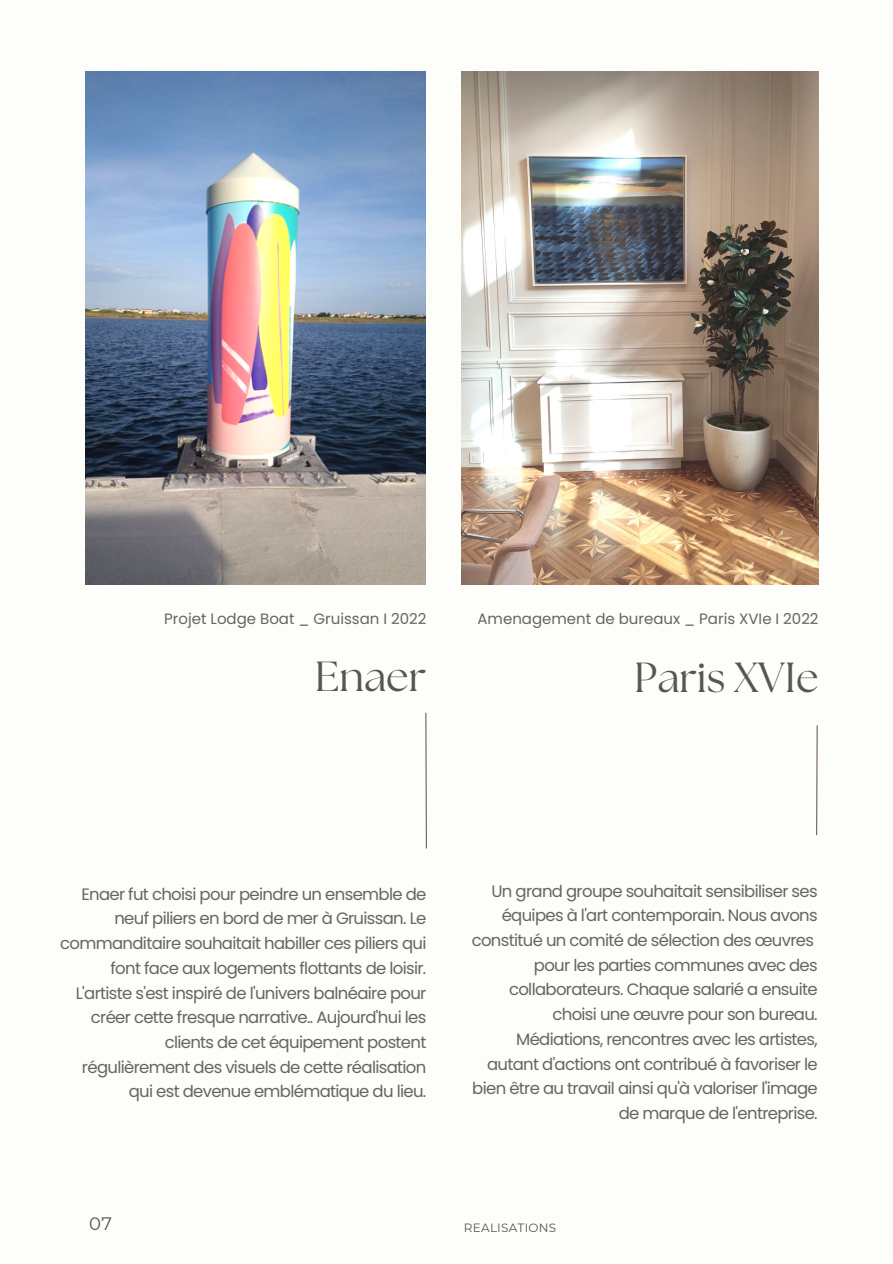
<style>
.page{position:relative;width:893px;height:1264px;background:#fff}
.page>*{position:absolute;margin:0;border:0;box-sizing:border-box;transform-origin:0 0}
.t1{font:42px "The Seasons";color:#575555}
.t2{font:18px "Montserrat";color:#575555}
.t3{font:16.5px/24.8px "Poppins";letter-spacing:-.04em;color:#66665f;text-align:right}
.t4{font:15px "Poppins";color:#66665f}
.t5{font:12px "Montserrat";letter-spacing:.02em;color:#575555}
</style>
<div class="page">
<div style="left:0;top:0;width:892px;height:1262px;background:#fdfdf9"></div>
<img style="left:85px;top:71px;width:340px;height:514px">
<svg style="left:425px;top:712px;width:2px;height:137px"></svg>
<svg style="left:816px;top:725px;width:2px;height:111px"></svg>
<img style="left:461px;top:71px;width:357px;height:514px">
<p class="t4" style="left:164px;top:608px;width:264px">Projet Lodge Boat _ Gruissan I 2022</p>
<h1 class="t1" style="left:315px;top:657px;width:113px">Enaer</h1>
<p class="t4" style="left:477px;top:608px;width:342px">Amenagement de bureaux _ Paris XVIe I 2022</p>
<h1 class="t1" style="left:634px;top:658px;width:186px">Paris XVIe</h1>
<p class="t3" style="left:60px;top:881px;width:367px">Enaer fut choisi pour peindre un ensemble de neuf piliers en bord de mer à Gruissan. Le commanditaire souhaitait habiller ces piliers qui font face aux logements flottants de loisir.<br>L'artiste s'est inspiré de l'univers balnéaire pour créer cette fresque narrative.. Aujourd'hui les clients de cet équipement postent régulièrement des visuels de cette réalisation qui est devenue emblématique du lieu.</p>
<p class="t3" style="left:471px;top:878px;width:347px">Un grand groupe souhaitait sensibiliser ses équipes à l'art contemporain. Nous avons constitué un comité de sélection des œuvres pour les parties communes avec des collaborateurs. Chaque salarié a ensuite choisi une œuvre pour son bureau.<br>Médiations, rencontres avec les artistes, autant d'actions ont contribué à favoriser le bien être au travail ainsi qu'à valoriser l'image de marque de l'entreprise.</p>
<p class="t2" style="left:89px;top:1211px;width:24px">07</p>
<p class="t5" style="left:464px;top:1220px;width:94px">REALISATIONS</p>
</div>
